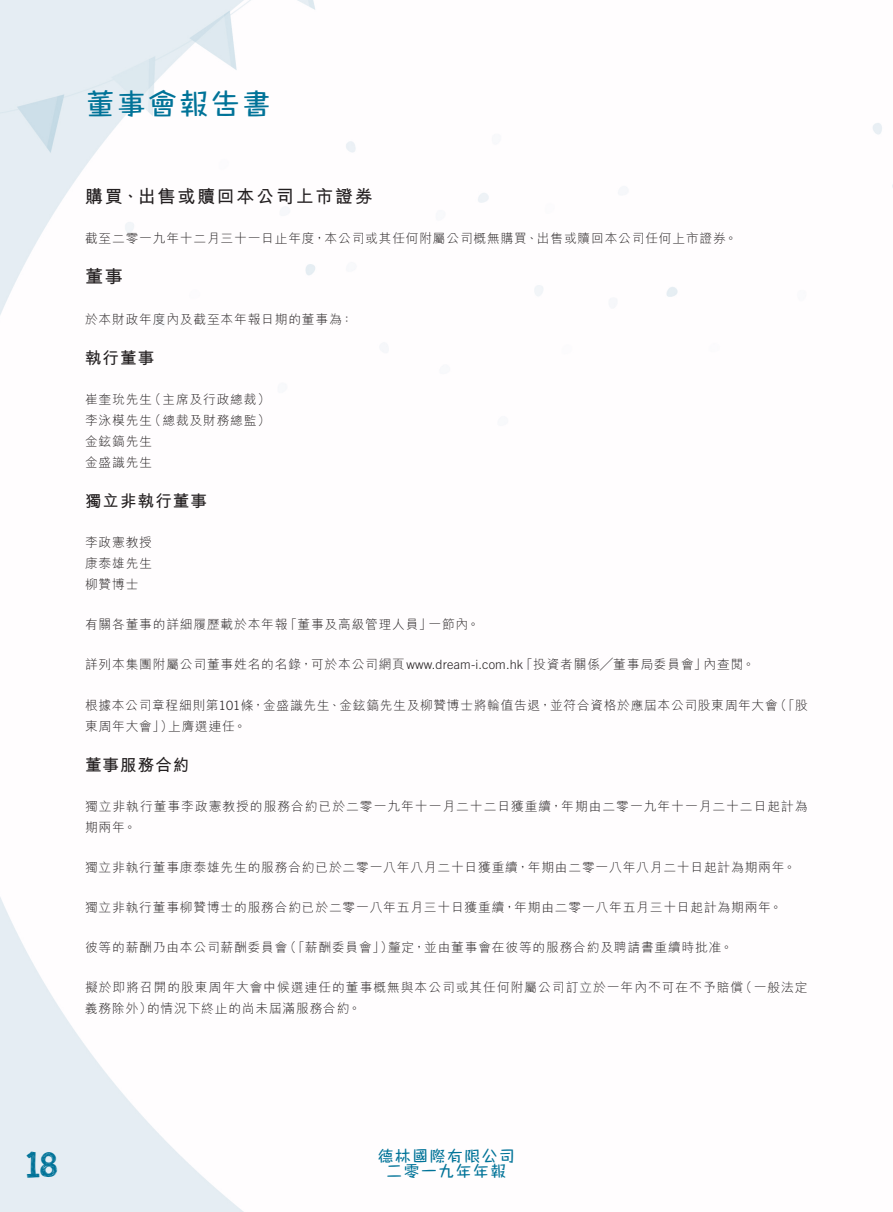
<style>
.page{position:relative;width:893px;height:1212px;background:#fff}
.page>*{position:absolute;margin:0;border:0;box-sizing:border-box;transform-origin:0 0}
.t1{font:36px "appleberry";color:#007398}
.t2{font:500 30px "M Comic HK";letter-spacing:.045em;color:#007398}
.t3{font:700 18px "M Hei HK";letter-spacing:.095em;color:#231f20}
.t4{font:700 16.5px "M Hei HK";letter-spacing:.065em;color:#231f20}
.t5{font:500 16.2px "M Comic HK";letter-spacing:.07em;color:#007398}
.t6{font:300 12.75px/21px "M Hei HK";letter-spacing:.065em;color:#231f20}
.s1{font-family:"Trade Gothic LT Std"}
</style>
<div class="page">
<img style="left:0;top:0;width:893px;height:1212px">
<h2 class="t2" style="left:85px;top:85px;width:188px">董事會報告書</h2>
<h3 class="t3" style="left:85px;top:183px;width:289px">購買、出售或贖回本公司上市證券</h3>
<p class="t6" style="left:85px;top:228px;width:654px">截至二零一九年十二月三十一日止年度，本公司或其任何附屬公司概無購買、出售或贖回本公司任何上市證券。</p>
<h3 class="t3" style="left:85px;top:264px;width:39px">董事</h3>
<p class="t6" style="left:85px;top:308px;width:270px">於本財政年度內及截至本年報日期的董事為：</p>
<p class="t4" style="left:85px;top:346px;width:71px">執行董事</p>
<p class="t6" style="left:85px;top:388px;width:187px">崔奎玧先生（主席及行政總裁）李泳模先生（總裁及財務總監）金鉉鎬先生<br>金盛識先生</p>
<p class="t4" style="left:85px;top:489px;width:123px">獨立非執行董事</p>
<p class="t6" style="left:85px;top:532px;width:68px;text-align:justify">李政憲教授康泰雄先生柳贊博士</p>
<p class="t6" style="left:85px;top:614px;width:396px">有關各董事的詳細履歷載於本年報「董事及高級管理人員」一節內。</p>
<p class="t6" style="left:85px;top:654px;width:671px">詳列本集團附屬公司董事姓名的名錄，可於本公司網頁<span class="s1">www.dream-i.com.hk</span>「投資者關係╱董事局委員會」內查閱。</p>
<p class="t6" style="left:85px;top:694px;width:724px">根據本公司章程細則第<span class="s1">101</span>條，金盛識先生、金鉉鎬先生及柳贊博士將輪值告退，並符合資格於應屆本公司股東周年大會（「股東周年大會」）上膺選連任。</p>
<p class="t4" style="left:85px;top:753px;width:106px">董事服務合約</p>
<p class="t6" style="left:85px;top:795px;width:724px">獨立非執行董事李政憲教授的服務合約已於二零一九年十一月二十二日獲重續，年期由二零一九年十一月二十二日起計為期兩年。</p>
<p class="t6" style="left:85px;top:857px;width:712px">獨立非執行董事康泰雄先生的服務合約已於二零一八年八月二十日獲重續，年期由二零一八年八月二十日起計為期兩年。</p>
<p class="t6" style="left:85px;top:897px;width:699px">獨立非執行董事柳贊博士的服務合約已於二零一八年五月三十日獲重續，年期由二零一八年五月三十日起計為期兩年。</p>
<p class="t6" style="left:85px;top:937px;width:649px">彼等的薪酬乃由本公司薪酬委員會（「薪酬委員會」）釐定，並由董事會在彼等的服務合約及聘請書重續時批准。</p>
<p class="t6" style="left:85px;top:977px;width:724px">擬於即將召開的股東周年大會中候選連任的董事概無與本公司或其任何附屬公司訂立於一年內不可在不予賠償（一般法定義務除外）的情況下終止的尚未屆滿服務合約。</p>
<p class="t5" style="left:378px;top:1145px;width:139px">德林國際有限公司</p>
<h1 class="t1" style="left:27px;top:1139px;width:32px">18</h1>
<p class="t5" style="left:386px;top:1161px;width:121px">二零一九年年報</p>
</div>
